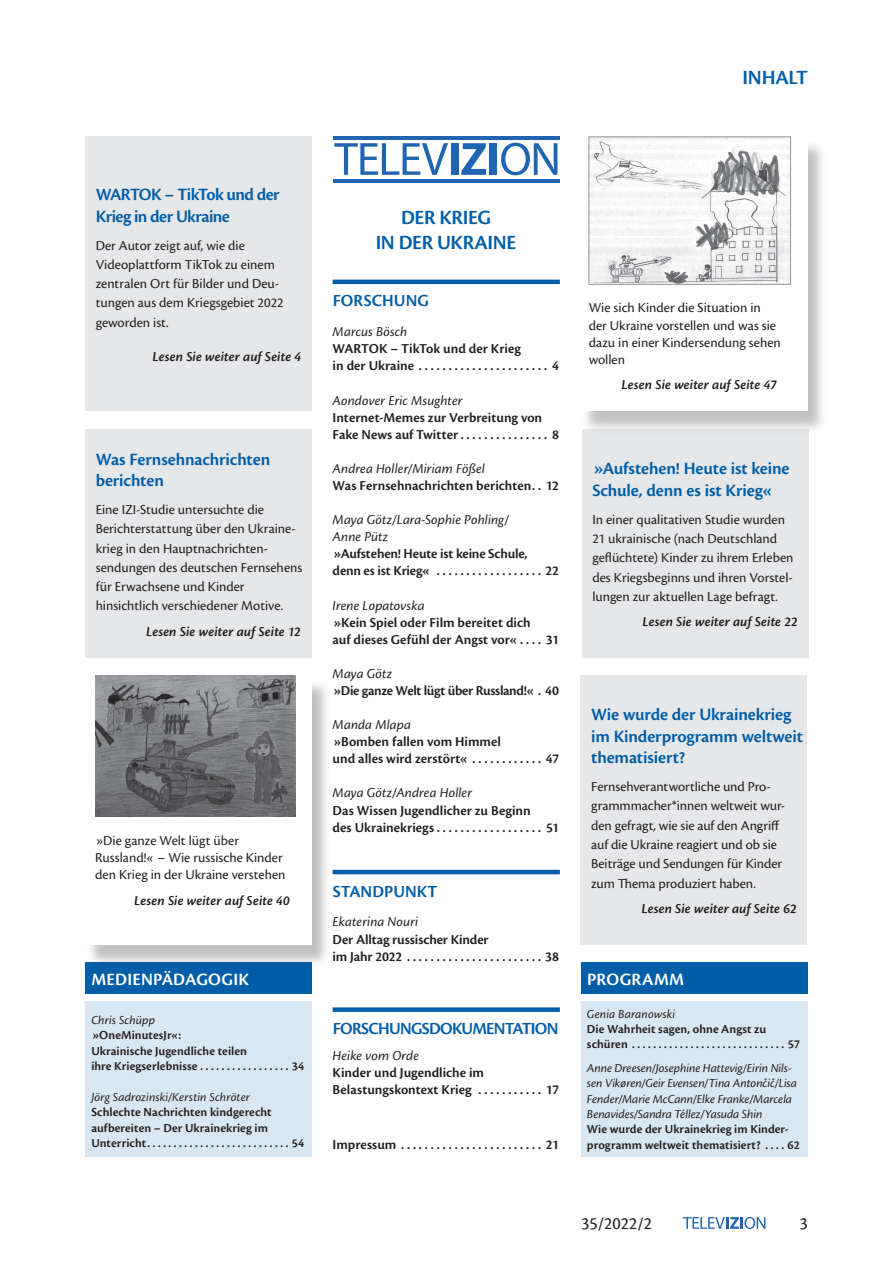
<style>
.page{position:relative;width:893px;height:1263px;background:#fff}
.page>*{position:absolute;margin:0;border:0;box-sizing:border-box;transform-origin:0 0}
.t1{font:600 21px/25.2px "Cronos Pro";letter-spacing:-.015em;color:#005ea8;text-align:center}
.t2{font:600 18px/21.6px "Cronos Pro";letter-spacing:-.01em;color:#005ea8}
.t3{font:600 18px/21.6px "Cronos Pro";letter-spacing:-.03em;color:#005ea8}
.t4{font:600 18px "Cronos Pro";letter-spacing:.01em;color:#fff}
.t5{font:18px "Cronos Pro";color:#231f20}
.t6{font:600 17.7px "Cronos Pro";letter-spacing:-.035em;color:#005ea8}
.t7{font:600 17.7px "Cronos Pro";letter-spacing:.005em;color:#005ea8}
.t8{font:14.25px/19.4px "Cronos Pro";color:#231f20}
.t9{font:600 14.25px/17.1px "Cronos Pro";color:#231f20}
.t10{font:italic 14.25px/17.1px "Cronos Pro";letter-spacing:.005em;color:#231f20}
.t11{font:italic 600 14.25px "Cronos Pro";letter-spacing:.01em;color:#231f20}
.t12{font:600 14.25px "Cronos Pro";letter-spacing:-.02em;color:#231f20}
.t13{font:600 12.75px/15.3px "Cronos Pro";letter-spacing:.005em;color:#231f20}
.t14{font:italic 12.75px/15.3px "Cronos Pro";letter-spacing:-.005em;color:#231f20}
</style>
<div class="page">
<svg style="left:683px;top:1217px;width:82px;height:12px"></svg>
<hr style="left:333px;top:136px;width:227px;height:3px;background:#2065b1">
<hr style="left:333px;top:179px;width:227px;height:3px;background:#2065b1">
<svg style="left:334px;top:143px;width:114px;height:32px"></svg>
<div style="left:451px;top:143px;width:7px;height:32px;background:#2065b1"></div>
<svg style="left:461px;top:143px;width:25px;height:32px"></svg>
<div style="left:490px;top:143px;width:7px;height:32px;background:#2065b1"></div>
<svg style="left:501px;top:143px;width:56px;height:32px"></svg>
<hr style="left:333px;top:280px;width:227px;height:4px;background:#005ea8">
<hr style="left:333px;top:870px;width:227px;height:4px;background:#005ea8">
<div style="left:333px;top:1007px;width:227px;height:5px;background:#005ea8"></div>
<div style="left:582px;top:429px;width:226px;height:228px;background:#e6e7e9"></div>
<div style="left:85px;top:136px;width:227px;height:275px;background:#e6e7e9"></div>
<div style="left:581px;top:675px;width:226px;height:269px;background:#e6e7e9"></div>
<div style="left:85px;top:429px;width:227px;height:228px;background:#e6e7e9"></div>
<div style="left:85px;top:962px;width:227px;height:32px;background:#005ea8"></div>
<div style="left:85px;top:1001px;width:227px;height:156px;background:#d9e7f2"></div>
<div style="left:581px;top:962px;width:226px;height:32px;background:#005ea8"></div>
<div style="left:581px;top:1001px;width:226px;height:156px;background:#d9e7f2"></div>
<div style="left:86px;top:679px;width:245px;height:288px;background:#231f20;opacity:.28"></div>
<div style="left:85px;top:675px;width:227px;height:269px;background:#fff"></div>
<img style="left:95px;top:675px;width:201px;height:141px">
<div style="left:581px;top:141px;width:246px;height:293px;background:#231f20;opacity:.28"></div>
<div style="left:581px;top:136px;width:227px;height:275px;background:#fff"></div>
<img style="left:590px;top:138px;width:199px;height:145px">
<div style="left:588px;top:136px;width:203px;height:149px;border:1px solid #939598"></div>
<h1 class="t1" style="left:742px;top:65px;width:67px">INHALT</h1>
<p class="t3" style="left:96px;top:184px;width:185px">WARTOK – TikTok und der<br>Krieg in der Ukraine</p>
<p class="t8" style="left:96px;top:235px;width:190px">Der Autor zeigt auf, wie die<br>Videoplattform TikTok zu einem zentralen Ort für Bilder und Deu&shy;tungen aus dem Kriegsgebiet 2022 geworden ist.</p>
<p class="t11" style="left:152px;top:348px;width:150px">Lesen Sie weiter auf Seite 4</p>
<p class="t2" style="left:96px;top:448px;width:176px">Was Fernsehnachrichten berichten</p>
<p class="t8" style="left:96px;top:500px;width:208px">Eine IZI-Studie untersuchte die Berichterstattung über den Ukraine&shy;krieg in den Hauptnachrichten&shy;sendungen des deutschen Fernsehens für Erwachsene und Kinder hinsichtlich verschiedener Motive.</p>
<p class="t11" style="left:146px;top:623px;width:156px">Lesen Sie weiter auf Seite 12</p>
<p class="t8" style="left:95px;top:832px;width:192px;line-height:17.1px">»Die ganze Welt lügt über<br>Russland!« – Wie russische Kinder den Krieg in der Ukraine verstehen</p>
<p class="t11" style="left:134px;top:892px;width:157px">Lesen Sie weiter auf Seite 40</p>
<p class="t4" style="left:91px;top:969px;width:159px">MEDIENPÄDAGOGIK</p>
<p class="t14" style="left:91px;top:1013px;width:65px">Chris Schüpp</p>
<p class="t13" style="left:91px;top:1028px;width:215px">»OneMinutesJr«:<br>Ukrainische Jugendliche teilen<br>ihre Kriegserlebnisse . . . . . . . . . . . . . . . . . 34</p>
<p class="t14" style="left:91px;top:1089px;width:160px">Jörg Sadrozinski/Kerstin Schröter</p>
<p class="t13" style="left:91px;top:1105px;width:215px">Schlechte Nachrichten kindgerecht aufbereiten – Der Ukrainekrieg im<br>Unterricht . . . . . . . . . . . . . . . . . . . . . . . . . . . 54</p>
<h1 class="t1" style="left:376px;top:205px;width:142px">DER KRIEG<br>IN DER UKRAINE</h1>
<p class="t7" style="left:333px;top:291px;width:98px">FORSCHUNG</p>
<p class="t10" style="left:333px;top:323px;width:76px">Marcus Bösch</p>
<p class="t9" style="left:333px;top:341px;width:228px">WARTOK – TikTok und der Krieg<br>in der Ukraine . . . . . . . . . . . . . . . . . . . . . . 4</p>
<p class="t10" style="left:333px;top:392px;width:131px">Aondover Eric Msughter</p>
<p class="t9" style="left:333px;top:409px;width:228px">Internet-Memes zur Verbreitung von<br>Fake News auf Twitter . . . . . . . . . . . . . . . 8</p>
<p class="t10" style="left:333px;top:460px;width:154px">Andrea Holler/Miriam Fößel</p>
<p class="t9" style="left:333px;top:477px;width:228px">Was Fernsehnachrichten berichten . . 12</p>
<p class="t10" style="left:333px;top:511px;width:178px">Maya Götz/Lara-Sophie Pohling/<br>Anne Pütz</p>
<p class="t9" style="left:333px;top:545px;width:228px">»Aufstehen! Heute ist keine Schule, denn es ist Krieg« . . . . . . . . . . . . . . . . . . 22</p>
<p class="t10" style="left:333px;top:597px;width:94px">Irene Lopatovska</p>
<p class="t9" style="left:333px;top:614px;width:228px">»Kein Spiel oder Film bereitet dich<br>auf dieses Gefühl der Angst vor« . . . . 31</p>
<p class="t10" style="left:333px;top:665px;width:61px">Maya Götz</p>
<p class="t12" style="left:333px;top:682px;width:228px">»Die ganze Welt lügt über Russland!« . 40</p>
<p class="t10" style="left:333px;top:716px;width:80px">Manda Mlapa</p>
<p class="t9" style="left:333px;top:733px;width:228px">»Bomben fallen vom Himmel<br>und alles wird zerstört« . . . . . . . . . . . . 47</p>
<p class="t10" style="left:333px;top:785px;width:141px">Maya Götz/Andrea Holler</p>
<p class="t9" style="left:333px;top:802px;width:228px">Das Wissen Jugendlicher zu Beginn<br>des Ukrainekriegs . . . . . . . . . . . . . . . . . . 51</p>
<p class="t7" style="left:333px;top:881px;width:106px">STANDPUNKT</p>
<p class="t10" style="left:333px;top:914px;width:87px">Ekaterina Nouri</p>
<p class="t9" style="left:333px;top:931px;width:228px">Der Alltag russischer Kinder<br>im Jahr 2022 . . . . . . . . . . . . . . . . . . . . . . . 38</p>
<p class="t6" style="left:333px;top:1018px;width:227px">FORSCHUNGSDOKUMENTATION</p>
<p class="t10" style="left:333px;top:1047px;width:88px">Heike vom Orde</p>
<p class="t9" style="left:333px;top:1064px;width:228px">Kinder und Jugendliche im<br>Belastungskontext Krieg . . . . . . . . . . . 17</p>
<p class="t9" style="left:333px;top:1136px;width:228px">Impressum . . . . . . . . . . . . . . . . . . . . . . . . 21</p>
<p class="t8" style="left:589px;top:299px;width:194px;line-height:17.1px">Wie sich Kinder die Situation in der Ukraine vorstellen und was sie dazu in einer Kindersendung sehen wollen</p>
<p class="t11" style="left:622px;top:377px;width:157px">Lesen Sie weiter auf Seite 47</p>
<p class="t2" style="left:592px;top:458px;width:199px">»Aufstehen! Heute ist keine<br>Schule, denn es ist Krieg«</p>
<p class="t8" style="left:592px;top:510px;width:203px">In einer qualitativen Studie wurden 21 ukrainische (nach Deutschland geflüchtete) Kinder zu ihrem Erleben des Kriegsbeginns und ihren Vorstel&shy;lungen zur aktuellen Lage befragt.</p>
<p class="t11" style="left:642px;top:614px;width:157px">Lesen Sie weiter auf Seite 22</p>
<p class="t2" style="left:591px;top:704px;width:213px">Wie wurde der Ukrainekrieg im Kinderprogramm weltweit thematisiert?</p>
<p class="t8" style="left:591px;top:777px;width:195px">Fernsehverantwortliche und Pro&shy;grammmacher*innen weltweit wur&shy;den gefragt, wie sie auf den Angriff auf die Ukraine reagiert und ob sie Beiträge und Sendungen für Kinder zum Thema produziert haben.</p>
<p class="t11" style="left:641px;top:900px;width:157px">Lesen Sie weiter auf Seite 62</p>
<p class="t4" style="left:587px;top:969px;width:99px">PROGRAMM</p>
<p class="t14" style="left:587px;top:1006px;width:90px">Genia Baranowski</p>
<p class="t13" style="left:587px;top:1021px;width:215px">Die Wahrheit sagen, ohne Angst zu schüren . . . . . . . . . . . . . . . . . . . . . . . . . . . . . 57</p>
<p class="t14" style="left:587px;top:1061px;width:212px">Anne Dreesen/Josephine Hattevig/Eirin Nils&shy;sen Vikøren/Geir Evensen/Tina Antončič/Lisa Fender/Marie McCann/Elke Franke/Marcela Benavides/Sandra Téllez/Yasuda Shin</p>
<p class="t13" style="left:587px;top:1122px;width:214px">Wie wurde der Ukrainekrieg im Kinder&shy;programm weltweit thematisiert? . . . . 62</p>
<p class="t5" style="left:581px;top:1213px;width:73px">35/2022/2</p>
<p class="t5" style="left:800px;top:1213px;width:10px">3</p>
</div>
